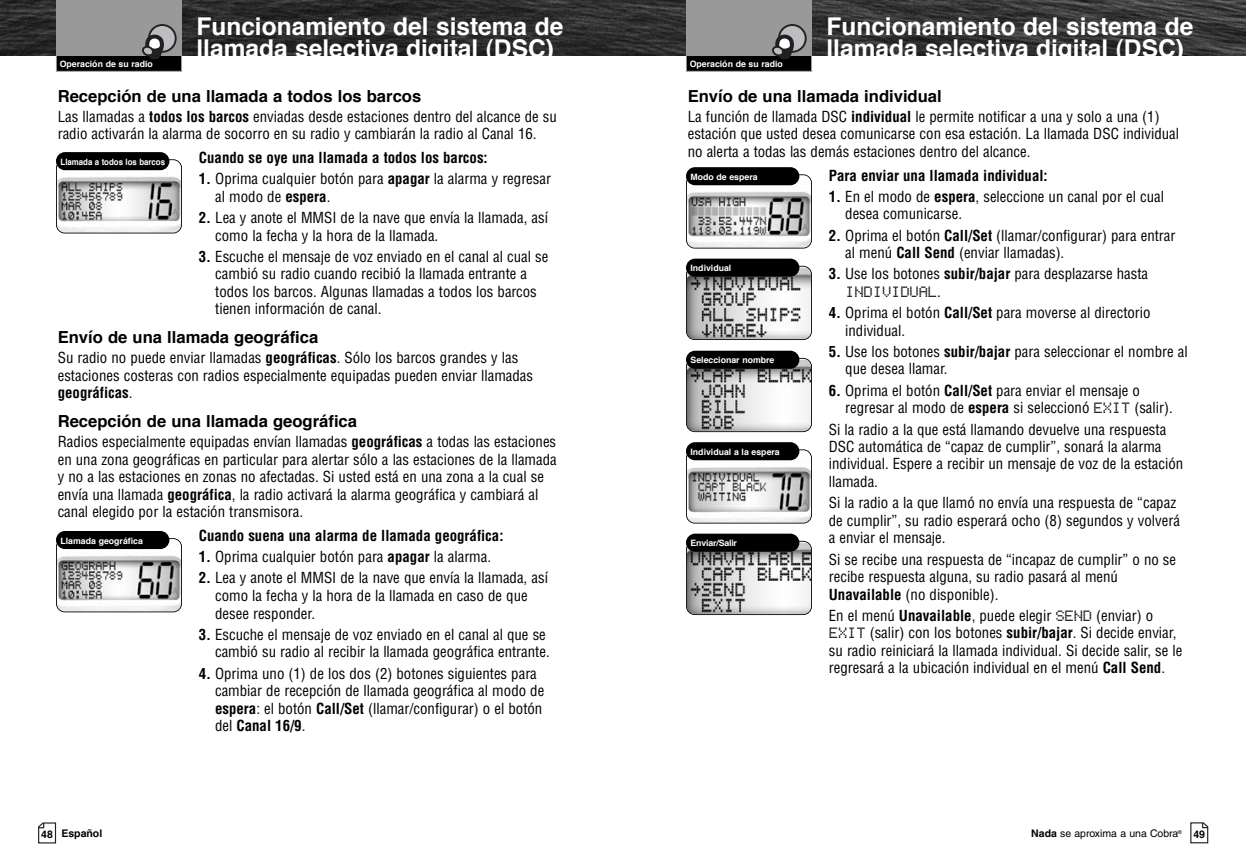
<style>
.page{position:relative;width:1246px;height:868px;background:#fff}
.page>*{position:absolute;margin:0;border:0;box-sizing:border-box;transform-origin:0 0}
.t1{font:700 24.5px/22.8px "Helvetica";color:#fff}
.t2{font:700 16.62px "Helvetica";color:#000}
.t3{font:16.62px "Bubbledot ICG Fine Positive";color:#000}
.t4{font:condensed 14.88px/17.5px "Helvetica";color:#000}
.t5{font:700 condensed 14.88px "Helvetica";color:#000}
.t6{font:10.5px "Helvetica LT Std";color:#000}
.t7{font:700 10.5px "Helvetica";color:#000}
.t8{font:700 8.75px "Helvetica";color:#fff}
.t9{font:700 8.75px "Helvetica";color:#fff;scale:.9 1}
.s1{font-weight:700}
.s2{font-family:"Helvetica";font-stretch:condensed;font-size:14.88px}
.s3{font-family:"Bubbledot ICG Fine Positive";font-stretch:normal;font-size:16.62px}
</style>
<div class="page">
<svg style="left:38px;top:822px;width:19px;height:21px"></svg>
<img style="left:623px;top:0;width:623px;height:56px">
<svg style="left:1190px;top:822px;width:18px;height:21px"></svg>
<img style="left:687px;top:267px;width:124px;height:72px;border-radius:8px">
<div style="left:686px;top:266px;width:126px;height:74px;border:2px solid #000;border-radius:9px"></div>
<div style="left:686px;top:259px;width:113px;height:18px;background:#000;border-radius:9px"></div>
<img style="left:687px;top:175px;width:124px;height:73px;border-radius:8px">
<div style="left:686px;top:174px;width:126px;height:75px;border:2px solid #000;border-radius:9px"></div>
<div style="left:686px;top:167px;width:113px;height:18px;background:#000;border-radius:9px"></div>
<img style="left:687px;top:359px;width:124px;height:72px;border-radius:8px">
<div style="left:686px;top:358px;width:126px;height:74px;border:2px solid #000;border-radius:9px"></div>
<div style="left:686px;top:351px;width:113px;height:18px;background:#000;border-radius:9px"></div>
<img style="left:687px;top:542px;width:124px;height:72px;border-radius:8px">
<div style="left:686px;top:541px;width:126px;height:74px;border:2px solid #000;border-radius:9px"></div>
<div style="left:686px;top:534px;width:113px;height:18px;background:#000;border-radius:9px"></div>
<div style="left:687px;top:55px;width:124px;height:16px;background:#000"></div>
<div style="left:686px;top:54px;width:126px;height:18px;border:1px solid #999"></div>
<div style="left:686px;top:0;width:126px;height:56px;background:#999"></div>
<div style="left:779px;top:25px;width:27px;height:27px;background:#bcbdc0;border-radius:50%"></div>
<div style="left:778px;top:24px;width:29px;height:29px;border:2px solid #231f20;border-radius:50%"></div>
<svg style="left:772px;top:35px;width:22px;height:24px"></svg>
<img style="left:687px;top:450px;width:124px;height:73px;border-radius:8px">
<div style="left:686px;top:449px;width:126px;height:75px;border:2px solid #000;border-radius:9px"></div>
<div style="left:686px;top:442px;width:113px;height:18px;background:#000;border-radius:9px"></div>
<svg style="left:0;top:0;width:623px;height:56px;background:#2a2a2a"></svg>
<div style="left:57px;top:55px;width:124px;height:16px;background:#000"></div>
<div style="left:56px;top:54px;width:126px;height:18px;border:1px solid #999"></div>
<div style="left:56px;top:0;width:126px;height:56px;background:#999"></div>
<div style="left:149px;top:25px;width:27px;height:27px;background:#bcbdc0;border-radius:50%"></div>
<div style="left:148px;top:24px;width:29px;height:29px;border:2px solid #231f20;border-radius:50%"></div>
<svg style="left:142px;top:35px;width:22px;height:24px"></svg>
<img style="left:57px;top:160px;width:124px;height:73px;border-radius:8px">
<div style="left:56px;top:159px;width:126px;height:74px;border:2px solid #000;border-radius:9px"></div>
<div style="left:56px;top:152px;width:113px;height:18px;background:#000;border-radius:9px"></div>
<img style="left:57px;top:539px;width:124px;height:72px;border-radius:8px">
<div style="left:56px;top:538px;width:126px;height:74px;border:2px solid #000;border-radius:9px"></div>
<div style="left:56px;top:531px;width:113px;height:18px;background:#000;border-radius:9px"></div>
<h1 class="t1" style="left:196px;top:17px;width:368px">Funcionamiento del sistema de llamada selectiva digital (DSC)</h1>
<p class="t2" style="left:58px;top:89px;width:365px">Recepción de una llamada a todos los barcos</p>
<p class="t4" style="left:58px;top:108px;width:501px">Las llamadas a <span class="s1">todos los barcos</span> enviadas desde estaciones dentro del alcance de su radio activarán la alarma de socorro en su radio y cambiarán la radio al Canal 16.</p>
<p class="t5" style="left:199px;top:149px;width:290px">Cuando se oye una llamada a todos los barcos:</p>
<p class="t4" style="left:215px;top:170px;width:337px;text-indent:-16px"><span class="s1">1.</span> Oprima cualquier botón para <span class="s1">apagar</span> la alarma y regresar al modo de <span class="s1">espera</span>.</p>
<p class="t4" style="left:215px;top:209px;width:334px;text-indent:-16px"><span class="s1">2.</span> Lea y anote el MMSI de la nave que envía la llamada, así como la fecha y la hora de la llamada.</p>
<p class="t4" style="left:215px;top:248px;width:335px;text-indent:-16px"><span class="s1">3.</span> Escuche el mensaje de voz enviado en el canal al cual se cambió su radio cuando recibió la llamada entrante a todos los barcos. Algunas llamadas a todos los barcos tienen información de canal.</p>
<p class="t2" style="left:58px;top:330px;width:262px">Envío de una llamada geográfica</p>
<p class="t4" style="left:58px;top:349px;width:477px">Su radio no puede enviar llamadas <span class="s1">geográficas</span>. Sólo los barcos grandes y las estaciones costeras con radios especialmente equipadas pueden enviar llamadas <span class="s1">geográficas</span>.</p>
<p class="t2" style="left:58px;top:414px;width:301px">Recepción de una llamada geográfica</p>
<p class="t4" style="left:58px;top:433px;width:501px">Radios especialmente equipadas envían llamadas <span class="s1">geográficas</span> a todas las estaciones en una zona geográficas en particular para alertar sólo a las estaciones de la llamada y no a las estaciones en zonas no afectadas. Si usted está en una zona a la cual se envía una llamada <span class="s1">geográfica</span>, la radio activará la alarma geográfica y cambiará al canal elegido por la estación transmisora.</p>
<p class="t5" style="left:199px;top:527px;width:306px">Cuando suena una alarma de llamada geográfica:</p>
<p class="t4" style="left:199px;top:548px;width:294px"><span class="s1">1.</span> Oprima cualquier botón para <span class="s1">apagar</span> la alarma.</p>
<p class="t4" style="left:215px;top:570px;width:334px;text-indent:-16px"><span class="s1">2.</span> Lea y anote el MMSI de la nave que envía la llamada, así como la fecha y la hora de la llamada en caso de que desee responder.</p>
<p class="t4" style="left:199px;top:626px;width:352px;text-align:right"><span class="s1">3.</span> Escuche el mensaje de voz enviado en el canal al que se cambió su radio al recibir la llamada geográfica entrante.</p>
<p class="t4" style="left:215px;top:665px;width:331px;text-indent:-16px"><span class="s1">4.</span> Oprima uno (1) de los dos (2) botones siguientes para cambiar de recepción de llamada geográfica al modo de <span class="s1">espera</span>: el botón <span class="s1">Call/Set</span> (llamar/configurar) o el botón del <span class="s1">Canal 16/9</span>.</p>
<p class="t8" style="left:60px;top:60px;width:95px">Operación de su radio</p>
<p class="t9" style="left:61px;top:158px;width:118px">Llamada a todos los barcos</p>
<p class="t8" style="left:61px;top:537px;width:84px">Llamada geográfica</p>
<p class="t8" style="left:690px;top:60px;width:95px">Operación de su radio</p>
<h1 class="t1" style="left:826px;top:17px;width:368px">Funcionamiento del sistema de llamada selectiva digital (DSC)</h1>
<p class="t2" style="left:688px;top:89px;width:256px">Envío de una llamada individual</p>
<p class="t4" style="left:688px;top:108px;width:493px">La función de llamada DSC <span class="s1">individual</span> le permite notificar a una y solo a una (1) estación que usted desea comunicarse con esa estación. La llamada DSC individual no alerta a todas las demás estaciones dentro del alcance.</p>
<p class="t5" style="left:829px;top:167px;width:220px">Para enviar una llamada individual:</p>
<p class="t4" style="left:845px;top:188px;width:320px;text-indent:-16px"><span class="s1">1.</span> En el modo de <span class="s1">espera</span>, seleccione un canal por el cual desea comunicarse.</p>
<p class="t4" style="left:845px;top:227px;width:332px;text-indent:-16px"><span class="s1">2.</span> Oprima el botón <span class="s1">Call/Set</span> (llamar/configurar) para entrar al menú <span class="s1">Call Send</span> (enviar llamadas).</p>
<p class="t4" style="left:829px;top:265px;width:321px"><span class="s1">3.</span> Use los botones <span class="s1">subir/bajar</span> para desplazarse hasta</p>
<p class="t3" style="left:845px;top:281px;width:97px">INDIVIDUAL<span class="s2">.</span></p>
<p class="t4" style="left:845px;top:304px;width:307px;text-indent:-16px"><span class="s1">4.</span> Oprima el botón <span class="s1">Call/Set</span> para moverse al directorio individual.</p>
<p class="t4" style="left:845px;top:343px;width:344px;text-indent:-16px"><span class="s1">5.</span> Use los botones <span class="s1">subir/bajar</span> para seleccionar el nombre al que desea llamar.</p>
<p class="t4" style="left:845px;top:382px;width:329px;text-indent:-16px"><span class="s1">6.</span> Oprima el botón <span class="s1">Call/Set</span> para enviar el mensaje o regresar al modo de <span class="s1">espera</span> si seleccionó <span class="s3">EXIT</span> (salir).</p>
<p class="t4" style="left:829px;top:421px;width:356px">Si la radio a la que está llamando devuelve una respuesta DSC automática de “capaz de cumplir”, sonará la alarma individual. Espere a recibir un mensaje de voz de la estación llamada.</p>
<p class="t4" style="left:829px;top:494px;width:353px">Si la radio a la que llamó no envía una respuesta de “capaz de cumplir”, su radio esperará ocho (8) segundos y volverá a enviar el mensaje.</p>
<p class="t4" style="left:829px;top:551px;width:349px">Si se recibe una respuesta de “incapaz de cumplir” o no se recibe respuesta alguna, su radio pasará al menú<br><span class="s1">Unavailable</span> (no disponible).</p>
<p class="t4" style="left:829px;top:607px;width:355px">En el menú <span class="s1">Unavailable</span>, puede elegir <span class="s3">SEND</span> (enviar) o <span class="s3">EXIT</span> (salir) con los botones <span class="s1">subir/bajar</span>. Si decide enviar, su radio reiniciará la llamada individual. Si decide salir, se le regresará a la ubicación individual en el menú <span class="s1">Call Send</span>.</p>
<p class="t8" style="left:691px;top:173px;width:69px">Modo de espera</p>
<p class="t8" style="left:691px;top:264px;width:42px">Individual</p>
<p class="t8" style="left:691px;top:357px;width:85px">Seleccionar nombre</p>
<p class="t8" style="left:691px;top:448px;width:91px">Individual a la espera</p>
<p class="t8" style="left:691px;top:539px;width:48px">Enviar/Salir</p>
<p class="t7" style="left:41px;top:829px;width:62px">48 Español</p>
<p class="t6" style="left:1031px;top:830px;width:152px"><span class="s1">Nada</span> se aproxima a una Cobra<sup>®</sup></p>
<p class="t7" style="left:1193px;top:830px;width:13px">49</p>
</div>
